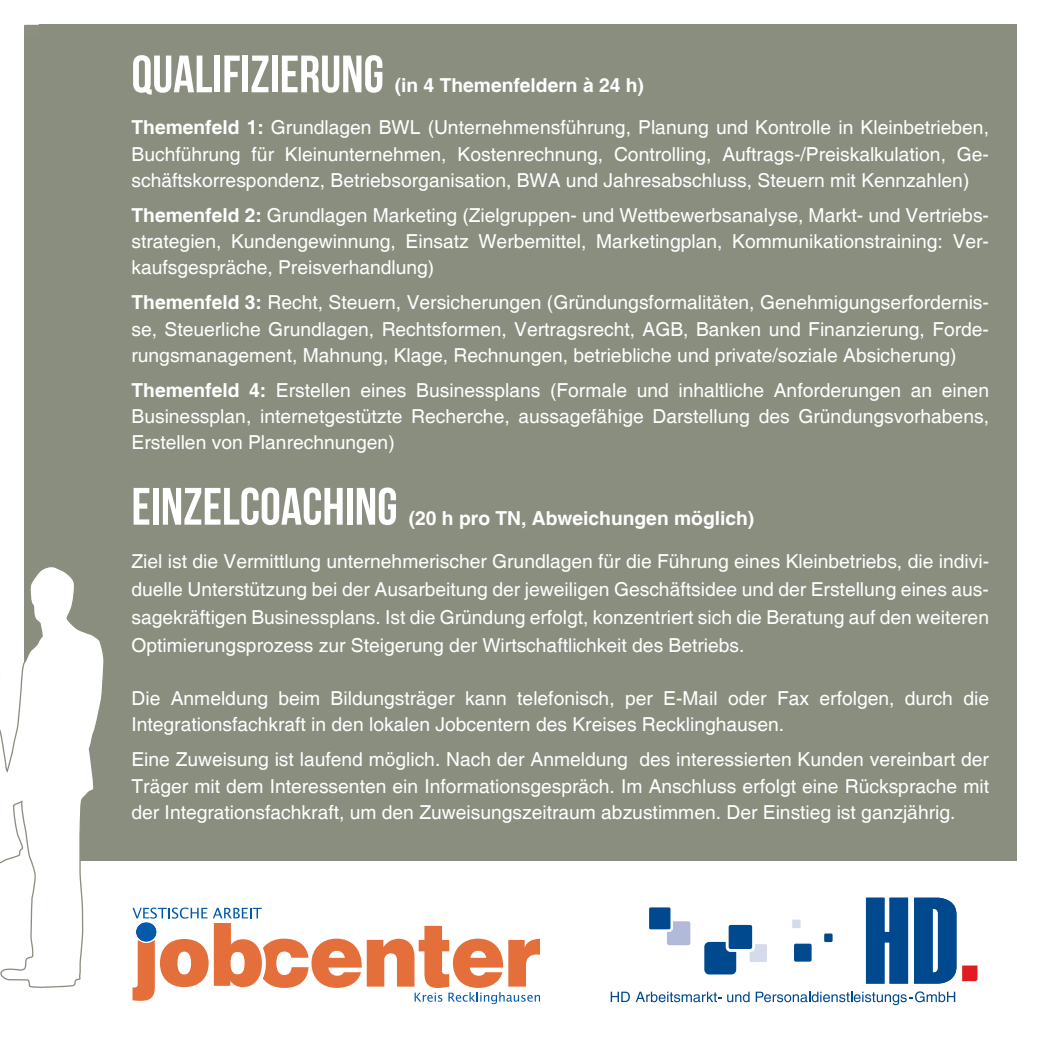
<style>
.page{position:relative;width:1042px;height:1042px;background:#fff}
.page>*{position:absolute;margin:0;border:0;box-sizing:border-box;transform-origin:0 0}
.t1{font:700 52.5px "Bebas Neue";color:#fff}
.t2{font:19.25px/26.2px "Helvetica";color:#fff;text-align:justify}
.t3{font:700 19.25px "Helvetica";color:#fff}
.s1{font-weight:700}
</style>
<div class="page">
<div style="left:25px;top:25px;width:992px;height:836px;background:#8a8e7f"></div>
<img style="left:610px;top:898px;width:368px;height:108px">
<div style="left:665px;top:920px;width:27px;height:27px;background:#b1bbd9;border-radius:4px"></div>
<div style="left:664px;top:918px;width:29px;height:30px;border:3px solid #fff;border-radius:4px"></div>
<svg style="left:866px;top:897px;width:90px;height:86px;background:#2b67a0"></svg>
<div style="left:648px;top:906px;width:24px;height:24px;background:#01498e;border-radius:3px"></div>
<div style="left:646px;top:905px;width:27px;height:27px;border:3px solid #fff;border-radius:3px"></div>
<div style="left:704px;top:942px;width:32px;height:32px;background:#01498e;border-radius:5px"></div>
<div style="left:824px;top:933px;width:8px;height:9px;background:#01498e"></div>
<div style="left:793px;top:943px;width:19px;height:19px;background:#01498e;border-radius:2px"></div>
<div style="left:792px;top:942px;width:21px;height:21px;border:2px solid #fff;border-radius:2px"></div>
<svg style="left:962px;top:965px;width:15px;height:16px"></svg>
<svg style="left:792px;top:919px;width:8px;height:9px"></svg>
<img style="left:748px;top:942px;width:20px;height:21px">
<svg style="left:611px;top:991px;width:19px;height:11px"></svg>
<svg style="left:636px;top:991px;width:85px;height:11px"></svg>
<svg style="left:727px;top:991px;width:22px;height:11px"></svg>
<svg style="left:756px;top:991px;width:199px;height:14px"></svg>
<div style="left:727px;top:923px;width:26px;height:27px;background:#01498e;border-radius:3px"></div>
<div style="left:726px;top:922px;width:29px;height:30px;border:3px solid #fff;border-radius:3px"></div>
<svg style="left:132px;top:907px;width:408px;height:97px"></svg>
<div style="left:135px;top:921px;width:23px;height:22px;background:#015aaa;border:1px solid #fff;border-radius:50%"></div>
<div style="left:135px;top:921px;width:22px;height:21px;border:1px solid #fff;border-radius:50%"></div>
<svg style="left:0;top:565px;width:104px;height:423px"></svg>
<svg style="left:24px;top:24px;width:15px;height:12px"></svg>
<div style="left:25px;top:25px;width:14px;height:11px;background:#8b9080"></div>
<h1 class="t1" style="left:131px;top:45px;width:254px">QUALIFIZIERUNG</h1>
<p class="t2" style="left:131px;top:65px;width:859px;line-height:42px;text-indent:263px"><span class="s1">(in 4 Themenfeldern à 24 h)<br>Themenfeld 1:</span> Grundlagen BWL (Unternehmensführung, Planung und Kontrolle in Kleinbetrieben,</p>
<p class="t2" style="left:131px;top:141px;width:859px">Buchführung für Kleinunternehmen, Kostenrechnung, Controlling, Auftrags-/Preiskalkulation, Ge&shy;schäftskorrespondenz, Betriebsorganisation, BWA und Jahresabschluss, Steuern mit Kennzahlen)</p>
<p class="t2" style="left:131px;top:203px;width:859px"><span class="s1">Themenfeld 2:</span> Grundlagen Marketing (Zielgruppen- und Wettbewerbsanalyse, Markt- und Vertriebs&shy;strategien, Kundengewinnung, Einsatz Werbemittel, Marketingplan, Kommunikationstraining: Ver&shy;kaufsgespräche, Preisverhandlung)</p>
<p class="t2" style="left:131px;top:290px;width:859px"><span class="s1">Themenfeld 3:</span> Recht, Steuern, Versicherungen (Gründungsformalitäten, Genehmigungserfordernis&shy;se, Steuerliche Grundlagen, Rechtsformen, Vertragsrecht, AGB, Banken und Finanzierung, Forde&shy;rungsmanagement, Mahnung, Klage, Rechnungen, betriebliche und private/soziale Absicherung)</p>
<p class="t2" style="left:131px;top:378px;width:859px"><span class="s1">Themenfeld 4:</span> Erstellen eines Businessplans (Formale und inhaltliche Anforderungen an einen Businessplan, internetgestützte Recherche, aussagefähige Darstellung des Gründungsvorhabens, Erstellen von Planrechnungen)</p>
<h1 class="t1" style="left:131px;top:478px;width:268px">EINZELCOACHING</h1>
<p class="t3" style="left:409px;top:506px;width:347px">(20 h pro TN, Abweichungen möglich)</p>
<p class="t2" style="left:131px;top:548px;width:859px;line-height:28px">Ziel ist die Vermittlung unternehmerischer Grundlagen für die Führung eines Kleinbetriebs, die indivi&shy;duelle Unterstützung bei der Ausarbeitung der jeweiligen Geschäftsidee und der Erstellung eines aus&shy;sagekräftigen Businessplans. Ist die Gründung erfolgt, konzentriert sich die Beratung auf den weiteren Optimierungsprozess zur Steigerung der Wirtschaftlichkeit des Betriebs.</p>
<p class="t2" style="left:131px;top:686px;width:859px">Die Anmeldung beim Bildungsträger kann telefonisch, per E-Mail oder Fax erfolgen, durch die<br>Integrationsfachkraft in den lokalen Jobcentern des Kreises Recklinghausen.</p>
<p class="t2" style="left:131px;top:747px;width:859px">Eine Zuweisung ist laufend möglich. Nach der Anmeldung des interessierten Kunden vereinbart der Träger mit dem Interessenten ein Informationsgespräch. Im Anschluss erfolgt eine Rücksprache mit der Integrationsfachkraft, um den Zuweisungszeitraum abzustimmen. Der Einstieg ist ganzjährig.</p>
</div>
